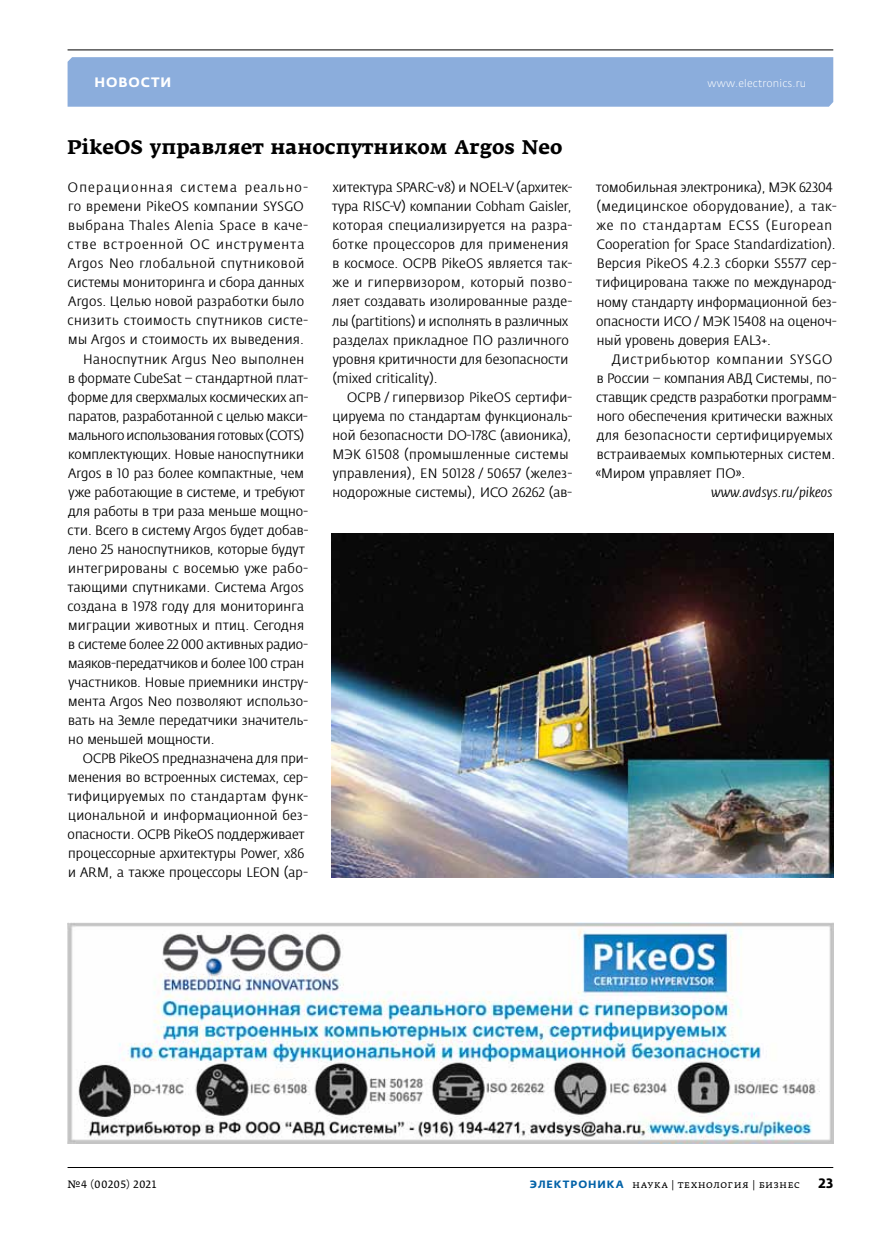
<style>
.page{position:relative;width:881px;height:1234px;background:#fff}
.page>*{position:absolute;margin:0;border:0;box-sizing:border-box;transform-origin:0 0}
.t1{font:700 19.5px "Fedra Serif A Pro";letter-spacing:.005em;color:#000}
.t2{font:300 13.5px/19px "Fedra Sans Cond Pro";letter-spacing:.005em;color:#000;scale:1.3 1}
.t3{font:300 13.5px "Fedra Sans Cond Pro";letter-spacing:.03em;color:#000;scale:1.3 1}
.t4{font:300 13.5px "Fedra Sans Cond Pro";letter-spacing:.035em;color:#000;scale:1.3 1}
.t5{font:300 13.5px "Fedra Sans Cond Pro";letter-spacing:.025em;color:#000;scale:1.3 1}
.t6{font:300 13.5px "Fedra Sans Cond Pro";letter-spacing:-.015em;color:#000;scale:1.3 1}
.t7{font:300 13.5px "Fedra Sans Cond Pro";letter-spacing:.07em;color:#000;scale:1.3 1}
.t8{font:300 13.5px "Fedra Sans Cond Pro";letter-spacing:.055em;color:#000;scale:1.3 1}
.t9{font:italic 300 13.5px "Fedra Sans Cond Pro";letter-spacing:.005em;color:#000;scale:1.3 1}
.t10{font:700 13.5px "Fedra Sans Alt Pro";letter-spacing:.065em;color:#fff}
.t11{font:700 13.5px "Fedra Sans Pro";color:#000}
.t12{font:10.5px "Fedra Serif A Pro";letter-spacing:.03em;color:#000}
.t13{font:300 10.5px "Fedra Sans Pro";letter-spacing:.015em;color:#fff}
.s1{font-family:"Fedra Sans Alt Pro";font-weight:700;color:#0061a7}
</style>
<div class="page">
<div style="left:67px;top:57px;width:765px;height:50px;background:#8baddc"></div>
<hr style="left:67px;top:49px;width:765px;height:1px;background:#000">
<hr style="left:68px;top:1166px;width:764px;height:1px;background:#000">
<img style="left:68px;top:922px;width:765px;height:221px">
<img style="left:332px;top:534px;width:500px;height:343px">
<p class="t10" style="left:95px;top:74px;width:78px">НОВОСТИ</p>
<p class="t13" style="left:707px;top:77px;width:100px">www.electronics.ru</p>
<h1 class="t1" style="left:68px;top:135px;width:496px">PikeOS управляет наноспутником Argos Neo</h1>
<p class="t7" style="left:68px;top:179px;width:186px">Операционная система реально-</p>
<p class="t5" style="left:68px;top:198px;width:182px">го времени PikeOS компании SYSGO</p>
<p class="t4" style="left:68px;top:217px;width:186px">выбрана Thales Alenia Space в каче-</p>
<p class="t8" style="left:68px;top:236px;width:183px">стве встроенной ОС инструмента</p>
<p class="t4" style="left:68px;top:255px;width:183px">Argos Neo глобальной спутниковой</p>
<p class="t2" style="left:68px;top:273px;width:183px">системы мониторинга и сбора данных</p>
<p class="t2" style="left:68px;top:292px;width:183px">Argos. Целью новой разработки было</p>
<p class="t3" style="left:68px;top:313px;width:186px">снизить стоимость спутников систе-</p>
<p class="t2" style="left:68px;top:330px;width:183px">мы Argos и стоимость их выведения.</p>
<p class="t2" style="left:83px;top:349px;width:171px">Наноспутник Argus Neo выполнен</p>
<p class="t2" style="left:68px;top:368px;width:186px">в формате CubeSat – стандартной плат-</p>
<p class="t2" style="left:68px;top:387px;width:186px">форме для сверхмалых космических ап-</p>
<p class="t2" style="left:68px;top:406px;width:186px">паратов, разработанной с целью макси-</p>
<p class="t6" style="left:68px;top:427px;width:183px">мального использования готовых (COTS)</p>
<p class="t2" style="left:68px;top:444px;width:183px">комплектующих. Новые наноспутники</p>
<p class="t2" style="left:68px;top:463px;width:183px">Argos в 10 раз более компактные, чем</p>
<p class="t2" style="left:68px;top:482px;width:183px">уже работающие в системе, и требуют</p>
<p class="t2" style="left:68px;top:501px;width:186px">для работы в три раза меньше мощно-</p>
<p class="t2" style="left:68px;top:520px;width:186px">сти. Всего в систему Argos будет добав-</p>
<p class="t2" style="left:68px;top:540px;width:184px">лено 25 наноспутников, которые будут</p>
<p class="t5" style="left:68px;top:560px;width:186px">интегрированы с восемью уже рабо-</p>
<p class="t2" style="left:67px;top:578px;width:183px">тающими спутниками. Система Argos</p>
<p class="t2" style="left:68px;top:597px;width:183px">создана в 1978 году для мониторинга</p>
<p class="t2" style="left:68px;top:616px;width:183px">миграции животных и птиц. Сегодня</p>
<p class="t2" style="left:68px;top:635px;width:186px">в системе более 22 000 активных радио-</p>
<p class="t2" style="left:68px;top:654px;width:183px">маяков-передатчиков и более 100 стран</p>
<p class="t2" style="left:68px;top:673px;width:186px">участников. Новые приемники инстру-</p>
<p class="t2" style="left:68px;top:692px;width:186px">мента Argos Neo позволяют использо-</p>
<p class="t2" style="left:68px;top:711px;width:186px">вать на Земле передатчики значитель-</p>
<p class="t2" style="left:68px;top:730px;width:114px">но меньшей мощности.</p>
<p class="t2" style="left:83px;top:749px;width:175px">ОСРВ PikeOS предназначена для при-</p>
<p class="t2" style="left:68px;top:768px;width:186px">менения во встроенных системах, сер-</p>
<p class="t3" style="left:67px;top:788px;width:186px">тифицируемых по стандартам функ-</p>
<p class="t2" style="left:68px;top:806px;width:186px">циональной и информационной без-</p>
<p class="t2" style="left:68px;top:825px;width:184px">опасности. ОСРВ PikeOS поддерживает</p>
<p class="t2" style="left:68px;top:844px;width:183px">процессорные архитектуры Power, x86</p>
<p class="t2" style="left:68px;top:863px;width:186px">и ARM, а также процессоры LEON (ар-</p>
<p class="t2" style="left:331px;top:178px;width:186px">хитектура SPARC-v8) и NOEL-V (архитек&shy;тура RISC-V) компании Cobham Gaisler, которая специализируется на разра&shy;ботке процессоров для применения в космосе. ОСРВ PikeOS является так&shy;же и гипервизором, который позво&shy;ляет создавать изолированные разде&shy;лы (partitions) и исполнять в различных разделах прикладное ПО различного уровня критичности для безопасности (mixed criticality).</p>
<p class="t2" style="left:332px;top:387px;width:186px;text-indent:15px">ОСРВ /гипервизор PikeOS сертифи&shy;цируема по стандартам функциональ&shy;ной безопасности DO‑178C (авионика), МЭК 61508 (промышленные системы управления), EN 50128/50657 (желез&shy;нодорожные системы), ИСО 26262 (ав-</p>
<p class="t2" style="left:595px;top:178px;width:186px">томобильная электроника), МЭК 62304 (медицинское оборудование), а так&shy;же по стандартам ECSS (European Cooperation for Space Standardization).<br>Версия PikeOS 4.2.3 сборки S5577 сер&shy;тифицирована также по международ&shy;ному стандарту информационной без&shy;опасности ИСО/МЭК 15408 на оценоч&shy;ный уровень доверия EAL3+.</p>
<p class="t2" style="left:595px;top:349px;width:187px;text-indent:16px">Дистрибьютор компании SYSGO в России – компания АВД Системы, по&shy;ставщик средств разработки программ&shy;ного обеспечения критически важных для безопасности сертифицируемых встраиваемых компьютерных систем. «Миром управляет ПО».</p>
<p class="t9" style="left:711px;top:484px;width:95px">www.avdsys.ru/pikeos</p>
<p class="t12" style="left:67px;top:1177px;width:90px">№4 (00205) 2021</p>
<p class="t12" style="left:529px;top:1177px;width:272px"><span class="s1">ЭЛЕКТРОНИКА</span> наука | технология | бизнес</p>
<p class="t11" style="left:818px;top:1174px;width:16px">23</p>
</div>
